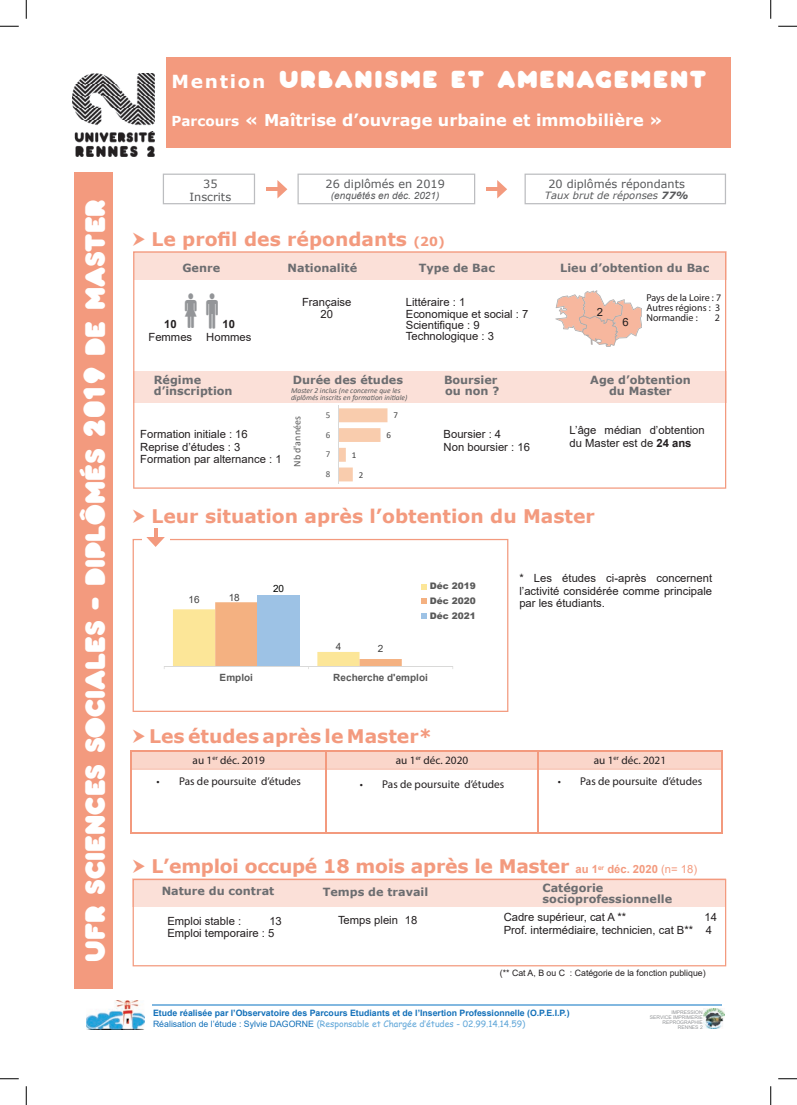
<style>
.page{position:relative;width:797px;height:1105px;background:#fff}
.page>*{position:absolute;margin:0;border:0;box-sizing:border-box;transform-origin:0 0}
.t1{font:27.5px "Pochoir Pleine";color:#fff}
.t2{font:24px "Pochoir Pleine";letter-spacing:.07em;color:#fff}
.t3{font:700 18.75px "Verdana";color:#f39a7e}
.t4{font:700 16.25px "Verdana";color:#fff}
.t5{font:11.25px/12.5px "Arial";color:#231f20}
.t6{font:700 11.25px/11.2px "Verdana";color:#6c6d70}
.t7{font:11.25px "Myriad Pro";color:#231f20}
.t8{font:11.25px/12.5px "Verdana";color:#57585a;text-align:center}
.t9{font:700 11.25px "Arial";color:#231f20}
.t10{font:10px/10px "Myriad Pro";color:#231f20;text-align:justify}
.t11{font:700 10px "Arial";letter-spacing:.005em;color:#595959}
.t12{font:italic 10px "Verdana";color:#57585a}
.t13{font:italic 10px "Arial";color:#57585a}
.t14{font:10px "Calibri";letter-spacing:.005em;color:#595959}
.t15{font:10px "Arial";color:#404040}
.t16{font:10px "Arial";color:#040503}
.t17{font:900 9px/14.6px "Arial";color:#595959;text-align:justify}
.t18{font:9px "Calibri";color:#404040}
.t19{font:9px/19.8px "Calibri";color:#595959;text-align:justify}
.t20{font:700 8.75px "Arial";color:#1270b9}
.t21{font:8.75px "Comic Sans MS";color:#63a8d9}
.t22{font:8.75px "Arial";color:#231f20}
.t23{font:italic 7.5px/7.5px "Calibri";color:#57585a}
.t24{font:5px/5px "Arial";color:#939598;text-align:right}
.s1{font-size:30px}
.s2{font-family:"Verdana";font-weight:700;font-size:18px}
.s3{font-size:13.75px}
.s4{font-size:12.5px}
.s5{font-weight:700}
.s6{font-family:"Arial";font-size:11.25px}
.s7{font-family:"Arial";font-weight:400;font-size:11.25px}
.s8{font-family:"Arial";color:#1270b9}
</style>
<div class="page">
<hr style="left:153px;top:1004px;width:569px;height:1px;background:#82b8e0">
<img style="left:703px;top:1009px;width:21px;height:20px">
<img style="left:86px;top:1000px;width:58px;height:30px">
<svg style="left:133px;top:251px;width:593px;height:238px"></svg>
<img style="left:73px;top:73px;width:81px;height:83px">
<svg style="left:163px;top:174px;width:92px;height:30px"></svg>
<svg style="left:297px;top:174px;width:178px;height:30px"></svg>
<svg style="left:524px;top:174px;width:202px;height:30px"></svg>
<hr style="left:486px;top:187px;width:14px;height:4px;background:#f39a7e">
<svg style="left:497px;top:180px;width:10px;height:18px"></svg>
<hr style="left:266px;top:187px;width:15px;height:4px;background:#f39a7e">
<svg style="left:277px;top:180px;width:10px;height:18px"></svg>
<div style="left:74px;top:172px;width:39px;height:816px;background:#f39a7e"></div>
<svg style="left:133px;top:879px;width:593px;height:87px"></svg>
<hr style="left:132px;top:768px;width:193px;height:2px;background:#f8cdbf">
<hr style="left:327px;top:768px;width:210px;height:2px;background:#f8cdbf">
<hr style="left:538px;top:768px;width:183px;height:2px;background:#f8cdbf">
<hr style="left:131px;top:750px;width:195px;height:1px;background:#f39a7e">
<hr style="left:326px;top:750px;width:212px;height:1px;background:#f39a7e">
<hr style="left:538px;top:750px;width:184px;height:1px;background:#f39a7e">
<svg style="left:131px;top:751px;width:591px;height:18px;background:#f9d1c4"></svg>
<hr style="left:131px;top:769px;width:1px;height:63px;background:#f39a7e">
<hr style="left:325px;top:769px;width:2px;height:63px;background:#f39a7e">
<hr style="left:537px;top:769px;width:1px;height:63px;background:#f39a7e">
<hr style="left:721px;top:769px;width:1px;height:63px;background:#f39a7e">
<hr style="left:131px;top:832px;width:195px;height:2px;background:#f39a7e">
<hr style="left:326px;top:832px;width:212px;height:2px;background:#f39a7e">
<hr style="left:538px;top:832px;width:184px;height:2px;background:#f39a7e">
<svg style="left:133px;top:539px;width:375px;height:173px"></svg>
<div style="left:142px;top:528px;width:27px;height:26px;background:#fff"></div>
<div style="left:166px;top:57px;width:564px;height:91px;background:#f39a7e"></div>
<svg style="left:339px;top:408px;width:48px;height:73px"></svg>
<hr style="left:338px;top:405px;width:1px;height:79px;background:#d9d9d8">
<div style="left:257px;top:595px;width:42px;height:71px;background:#9dc2e5"></div>
<hr style="left:164px;top:666px;width:289px;height:1px;background:#d9d9d8">
<svg style="left:173px;top:602px;width:229px;height:67px"></svg>
<svg style="left:421px;top:584px;width:6px;height:5px"></svg>
<svg style="left:421px;top:598px;width:6px;height:6px"></svg>
<svg style="left:421px;top:613px;width:6px;height:6px"></svg>
<svg style="left:0;top:25px;width:19px;height:2px"></svg>
<svg style="left:778px;top:25px;width:19px;height:2px"></svg>
<svg style="left:0;top:1078px;width:19px;height:1px"></svg>
<svg style="left:778px;top:1078px;width:19px;height:1px"></svg>
<svg style="left:25px;top:0;width:2px;height:19px"></svg>
<svg style="left:25px;top:1086px;width:2px;height:19px"></svg>
<svg style="left:770px;top:0;width:1px;height:19px"></svg>
<svg style="left:770px;top:1086px;width:1px;height:19px"></svg>
<svg style="left:185px;top:294px;width:12px;height:35px"></svg>
<svg style="left:206px;top:293px;width:12px;height:36px"></svg>
<svg style="left:133px;top:528px;width:32px;height:19px"></svg>
<h1 class="t1" style="left:78px;top:962px;width:764px;rotate:-90deg">UFR sCIENCES SOCIALES - Diplômés <span class="s1">2019</span> de MASTER</h1>
<h2 class="t2" style="left:171px;top:65px;width:536px"><span class="s2">Mention</span> URBANISME ET aMENAGEMENT</h2>
<h3 class="t4" style="left:171px;top:109px;width:493px"><span class="s3">Parcours</span> « Maîtrise d’ouvrage urbaine et immobilière »</h3>
<p class="t8" style="left:189px;top:178px;width:43px">35<br>Inscrits</p>
<p class="t8" style="left:325px;top:177px;width:121px">26 diplômés en 2019</p>
<p class="t13" style="left:331px;top:189px;width:110px">(enquêtés en déc. 2021)</p>
<h3 class="t3" style="left:151px;top:226px;width:295px">Le profil des répondants <span class="s4">(20)</span></h3>
<p class="t8" style="left:548px;top:177px;width:138px">20 diplômés répondants</p>
<p class="t12" style="left:545px;top:189px;width:145px">Taux brut de réponses <span class="s5">77%</span></p>
<p class="t6" style="left:182px;top:262px;width:39px">Genre</p>
<p class="t6" style="left:288px;top:262px;width:71px">Nationalité</p>
<p class="t6" style="left:419px;top:262px;width:78px">Type de Bac</p>
<p class="t6" style="left:560px;top:262px;width:151px">Lieu d’obtention du Bac</p>
<p class="t9" style="left:164px;top:316px;width:14px">10</p>
<p class="t5" style="left:148px;top:331px;width:45px">Femmes</p>
<p class="t9" style="left:222px;top:316px;width:14px">10</p>
<p class="t5" style="left:206px;top:331px;width:46px">Hommes</p>
<p class="t5" style="left:302px;top:297px;width:51px;line-height:11.2px;text-align:center">Française<br>20</p>
<p class="t5" style="left:406px;top:297px;width:124px;line-height:11.2px">Littéraire : 1<br>Economique et social : 7<br>Scientifique : 9<br>Technologique : 3</p>
<p class="t10" style="left:646px;top:293px;width:76px">Pays de la Loire : 7<br>Autres régions : 3<br>Normandie :</p>
<p class="t5" style="left:596px;top:305px;width:8px">2</p>
<p class="t10" style="left:714px;top:313px;width:7px">2</p>
<p class="t5" style="left:622px;top:316px;width:8px">6</p>
<p class="t6" style="left:154px;top:374px;width:49px">Régime</p>
<p class="t6" style="left:293px;top:374px;width:112px">Durée des études</p>
<p class="t6" style="left:444px;top:374px;width:55px">Boursier</p>
<p class="t6" style="left:590px;top:374px;width:102px">Age d’obtention</p>
<p class="t6" style="left:154px;top:385px;width:80px">d’inscription</p>
<p class="t6" style="left:445px;top:385px;width:56px">ou non ?</p>
<p class="t6" style="left:609px;top:385px;width:64px">du Master</p>
<p class="t23" style="left:291px;top:386px;width:118px">Master 2 inclus (ne concerne que les diplômés inscrits en formation initiale)</p>
<p class="t19" style="left:326px;top:405px;width:6px">5<br>6<br>7<br>8</p>
<p class="t18" style="left:393px;top:409px;width:6px">7</p>
<p class="t14" style="left:290px;top:467px;width:52px;rotate:-90deg">Nb d'années</p>
<p class="t5" style="left:140px;top:428px;width:143px">Formation initiale : 16<br>Reprise d’études : 3<br>Formation par alternance : 1</p>
<p class="t5" style="left:443px;top:428px;width:88px">Boursier : 4<br>Non boursier : 16</p>
<p class="t5" style="left:569px;top:424px;width:137px">L’âge médian d’obtention du Master est de <span class="s5">24 ans</span></p>
<p class="t18" style="left:386px;top:429px;width:6px">6</p>
<p class="t18" style="left:352px;top:449px;width:6px">1</p>
<p class="t18" style="left:358px;top:468px;width:6px">2</p>
<h3 class="t3" style="left:151px;top:502px;width:445px">Leur situation après l’obtention du Master</h3>
<p class="t15" style="left:189px;top:592px;width:13px">16</p>
<p class="t15" style="left:229px;top:590px;width:13px">18</p>
<p class="t16" style="left:273px;top:581px;width:13px">20</p>
<p class="t15" style="left:336px;top:640px;width:7px">4</p>
<p class="t15" style="left:378px;top:642px;width:7px">2</p>
<p class="t17" style="left:430px;top:579px;width:48px">Déc 2019<br>Déc 2020<br>Déc 2021</p>
<p class="t11" style="left:220px;top:671px;width:35px">Emploi</p>
<p class="t11" style="left:333px;top:671px;width:96px">Recherche d'emploi</p>
<p class="t5" style="left:519px;top:572px;width:194px;text-align:justify">* Les études ci-après concernent l’activité considérée comme principale par les étudiants.</p>
<h3 class="t3" style="left:149px;top:723px;width:284px">Les études après le Master*</h3>
<p class="t7" style="left:193px;top:753px;width:74px">au 1<sup>er</sup> déc. 2019</p>
<p class="t7" style="left:396px;top:753px;width:74px">au 1<sup>er</sup> déc. 2020</p>
<p class="t7" style="left:594px;top:753px;width:74px">au 1<sup>er</sup> déc. 2021</p>
<p class="t7" style="left:156px;top:774px;width:146px">• Pas de poursuite d’études</p>
<p class="t7" style="left:360px;top:777px;width:146px">• Pas de poursuite d’études</p>
<p class="t7" style="left:557px;top:774px;width:146px">• Pas de poursuite d’études</p>
<h3 class="t3" style="left:151px;top:853px;width:547px">L’emploi occupé 18 mois après le Master <span class="s6">au 1</span><sup>er</sup> <span class="s6">déc. 2020</span> <span class="s7">(n= 18)</span></h3>
<p class="t6" style="left:162px;top:885px;width:114px">Nature du contrat</p>
<p class="t6" style="left:323px;top:886px;width:107px">Temps de travail</p>
<p class="t6" style="left:542px;top:882px;width:131px">Catégorie socioprofessionnelle</p>
<p class="t5" style="left:167px;top:914px;width:116px;text-indent:102px">13<br>Emploi temporaire : 5</p>
<p class="t5" style="left:338px;top:914px;width:81px">Temps plein 18</p>
<p class="t5" style="left:167px;top:914px;width:75px">Emploi stable :</p>
<p class="t5" style="left:503px;top:911px;width:124px">Cadre supérieur, cat A **</p>
<p class="t5" style="left:503px;top:911px;width:215px;text-indent:201px">14<br>Prof. intermédiaire, technicien, cat B** 4</p>
<p class="t22" style="left:500px;top:967px;width:207px">(** Cat A, B ou C : Catégorie de la fonction publique)</p>
<p class="t20" style="left:153px;top:1007px;width:418px">Etude réalisée par l’Observatoire des Parcours Etudiants et de l’Insertion Professionnelle (O.P.E.I.P.)</p>
<p class="t21" style="left:153px;top:1017px;width:374px"><span class="s8">Réalisation de l’étude : Sylvie DAGORNE</span> (Responsable et Chargée d‛études - 02.99.14.14.59)</p>
<p class="t24" style="left:650px;top:1010px;width:54px">IMPRESSION<br>SERVICE IMPRIMERIE<br>REPROGRAPHIE<br>RENNES 2</p>
</div>
